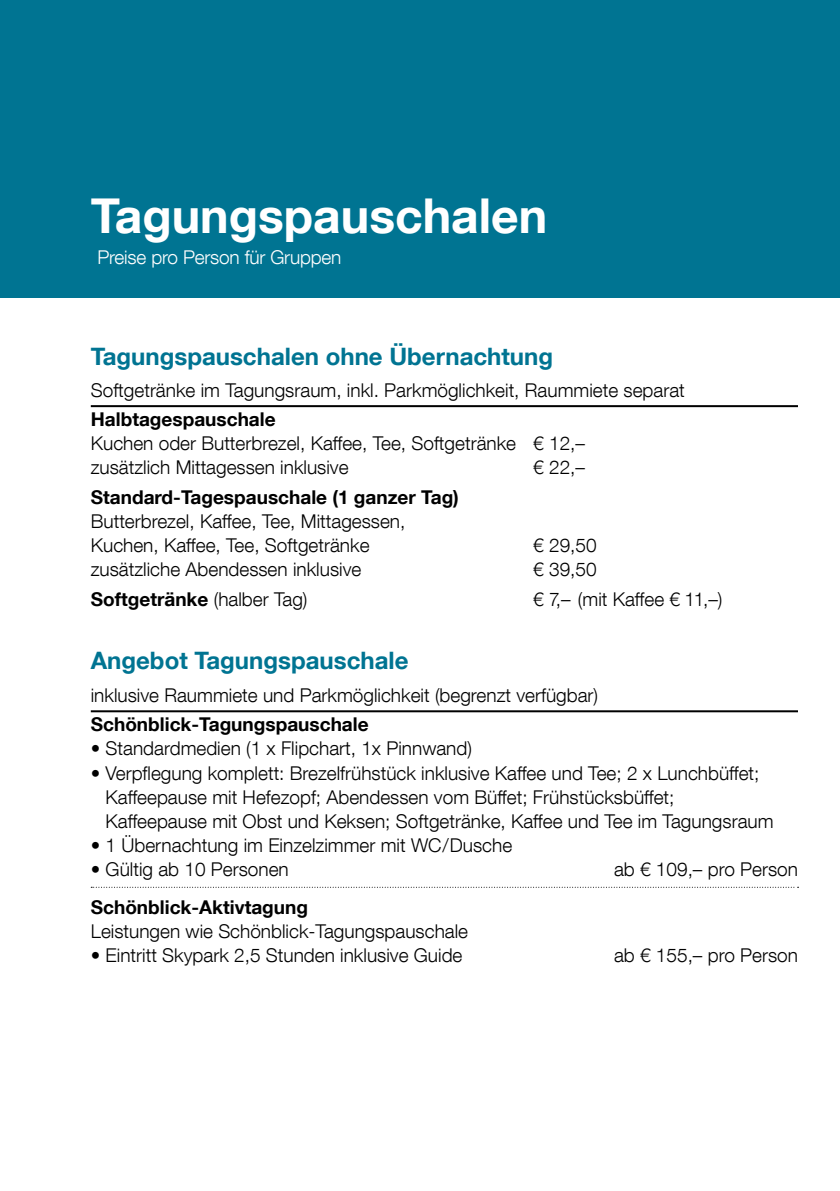
<style>
.page{position:relative;width:840px;height:1191px;background:#fff}
.page>*{position:absolute;margin:0;border:0;box-sizing:border-box;transform-origin:0 0}
.t1{font:700 48px "Helvetica Neue LT Com";color:#fff}
.t2{font:700 24px "Helvetica Neue LT Com";color:#007492}
.t3{font:300 19px/24px "Helvetica Neue LT Com";color:#000}
.t4{font:700 19px "Helvetica Neue LT Com";color:#000}
.t5{font:300 19px "Helvetica Neue LT Com";letter-spacing:-.01em;color:#fff}
.s1{font-weight:300}
</style>
<div class="page">
<hr style="left:91px;top:405px;width:706px;height:2px;background:#000">
<hr style="left:91px;top:710px;width:706px;height:2px;background:#000">
<svg style="left:91px;top:887px;width:707px;height:1px"></svg>
<div style="left:0;top:0;width:839px;height:298px;background:#007492"></div>
<h1 class="t1" style="left:91px;top:185px;width:458px">Tagungspauschalen</h1>
<p class="t5" style="left:97px;top:246px;width:245px">Preise pro Person für Gruppen</p>
<p class="t2" style="left:91px;top:341px;width:463px">Tagungspauschalen ohne Übernachtung</p>
<p class="t3" style="left:91px;top:377px;width:595px">Softgetränke im Tagungsraum, inkl. Parkmöglichkeit, Raummiete separat</p>
<p class="t4" style="left:91px;top:407px;width:186px">Halbtagespauschale</p>
<p class="t3" style="left:91px;top:431px;width:495px">Kuchen oder Butterbrezel, Kaffee, Tee, Softgetränke € 12,– zusätzlich Mittagessen inklusive</p>
<p class="t3" style="left:533px;top:455px;width:53px">€ 22,–</p>
<p class="t4" style="left:91px;top:485px;width:369px">Standard-Tagespauschale (1 ganzer Tag)</p>
<p class="t3" style="left:91px;top:509px;width:316px">Butterbrezel, Kaffee, Tee, Mittagessen,<br>Kuchen, Kaffee, Tee, Softgetränke</p>
<p class="t3" style="left:533px;top:533px;width:65px">€ 29,50</p>
<p class="t3" style="left:91px;top:557px;width:272px">zusätzliche Abendessen inklusive</p>
<p class="t3" style="left:533px;top:557px;width:65px">€ 39,50</p>
<p class="t4" style="left:91px;top:587px;width:218px">Softgetränke <span class="s1">(halber Tag)</span></p>
<p class="t3" style="left:533px;top:586px;width:190px">€ 7,– (mit Kaffee € 11,–)</p>
<p class="t2" style="left:91px;top:645px;width:319px">Angebot Tagungspauschale</p>
<p class="t3" style="left:91px;top:682px;width:508px">inklusive Raummiete und Parkmöglichkeit (begrenzt verfügbar)</p>
<p class="t4" style="left:91px;top:712px;width:279px">Schönblick-Tagungspauschale</p>
<p class="t3" style="left:91px;top:736px;width:382px">• Standardmedien (1 x Flipchart, 1x Pinnwand)</p>
<p class="t3" style="left:105px;top:760px;width:669px;text-indent:-15px">• Verpflegung komplett: Brezelfrühstück inklusive Kaffee und Tee; 2 x Lunchbüffet;<br>Kaffeepause mit Hefezopf; Abendessen vom Büffet; Frühstücksbüffet;<br>Kaffeepause mit Obst und Keksen; Softgetränke, Kaffee und Tee im Tagungsraum</p>
<p class="t3" style="left:91px;top:832px;width:422px">• 1 Übernachtung im Einzelzimmer mit WC/Dusche</p>
<p class="t3" style="left:91px;top:856px;width:199px">• Gültig ab 10 Personen</p>
<p class="t3" style="left:613px;top:856px;width:185px">ab € 109,– pro Person</p>
<p class="t4" style="left:91px;top:895px;width:219px">Schönblick-Aktivtagung</p>
<p class="t3" style="left:91px;top:918px;width:378px">Leistungen wie Schönblick-Tagungspauschale</p>
<p class="t3" style="left:91px;top:942px;width:373px">• Eintritt Skypark 2,5 Stunden inklusive Guide</p>
<p class="t3" style="left:613px;top:942px;width:185px">ab € 155,– pro Person</p>
</div>
